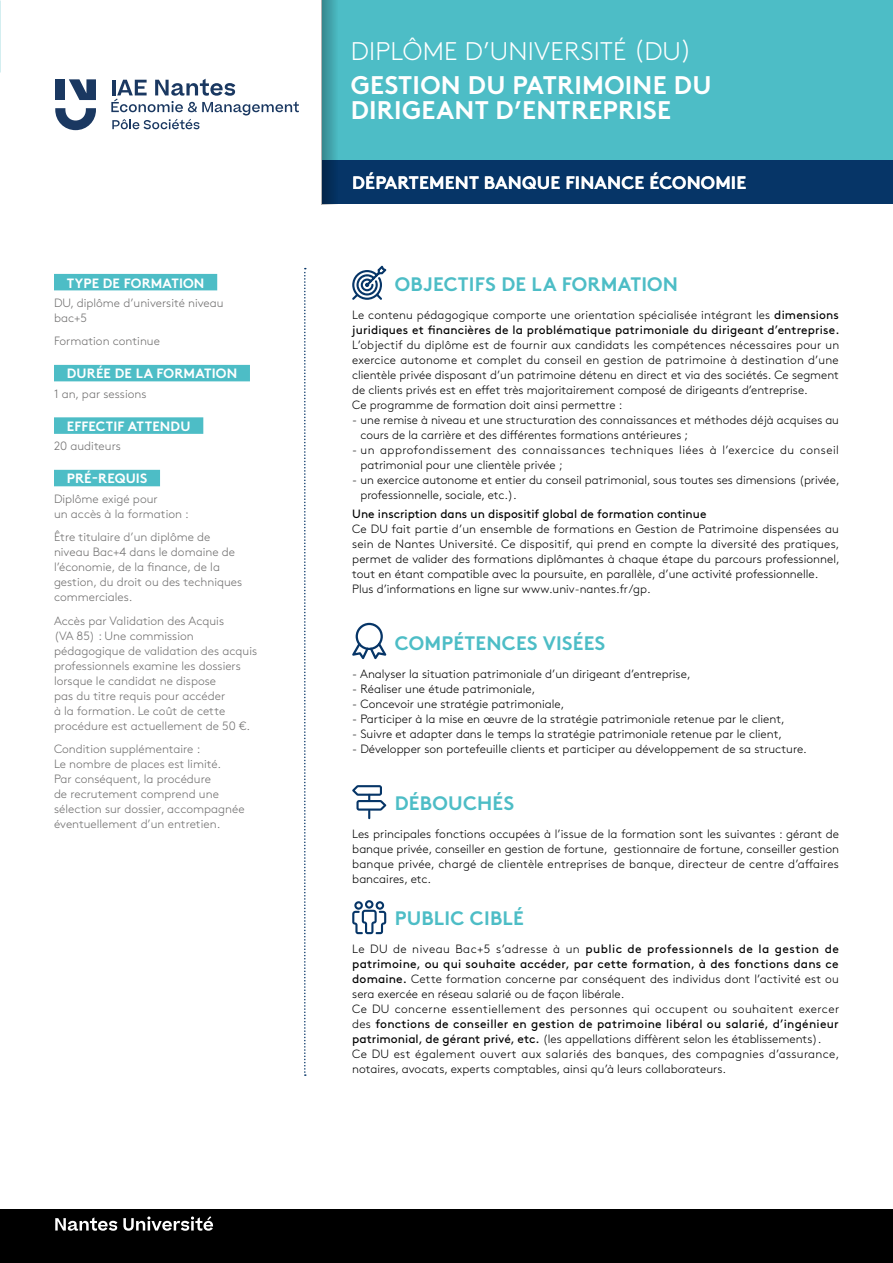
<style>
.page{position:relative;width:893px;height:1263px;background:#fff}
.page>*{position:absolute;margin:0;border:0;box-sizing:border-box;transform-origin:0 0}
.t1{font:700 25.5px/25.5px "Brown Std";letter-spacing:.01em;color:#fff}
.t2{font:300 25.5px "Brown Std";letter-spacing:.01em;color:#fff}
.t3{font:700 19.5px "Brown Std";letter-spacing:.01em;color:#4dbdc6}
.t4{font:700 18px "Brown Std";letter-spacing:.01em;color:#fff}
.t5{font:700 13.5px "Brown Std";letter-spacing:.01em;color:#fff}
.t6{font:300 12px/15px "Brown Std";color:#000}
.t7{font:300 12px/15px "Brown Std";color:#706f6f}
.t8{font:12px/15px "Brown Std";letter-spacing:.01em;color:#000}
.t9{font:300 12px/15px "Brown Std";letter-spacing:.04em;color:#000}
.s1{font-weight:300}
.s2{font-weight:400}
</style>
<div class="page">
<div style="left:0;top:1209px;width:893px;height:54px;background:#000"></div>
<div style="left:322px;top:0;width:571px;height:160px;background:#4dbdc6"></div>
<div style="left:322px;top:160px;width:571px;height:44px;background:#063567"></div>
<svg style="left:304px;top:268px;width:2px;height:808px"></svg>
<svg style="left:55px;top:1217px;width:62px;height:14px"></svg>
<svg style="left:123px;top:1216px;width:90px;height:15px"></svg>
<svg style="left:55px;top:108px;width:41px;height:22px"></svg>
<svg style="left:69px;top:79px;width:27px;height:21px"></svg>
<div style="left:55px;top:79px;width:10px;height:21px;background:#1a3861"></div>
<svg style="left:111px;top:79px;width:188px;height:50px"></svg>
<svg style="left:322px;top:0;width:14px;height:204px"></svg>
<svg style="left:352px;top:266px;width:34px;height:34px"></svg>
<svg style="left:352px;top:623px;width:34px;height:36px"></svg>
<svg style="left:352px;top:785px;width:34px;height:34px"></svg>
<svg style="left:352px;top:900px;width:34px;height:34px"></svg>
<div style="left:54px;top:274px;width:163px;height:16px;background:#4dbdc6"></div>
<div style="left:54px;top:365px;width:196px;height:16px;background:#4dbdc6"></div>
<div style="left:54px;top:417px;width:149px;height:17px;background:#4dbdc6"></div>
<div style="left:54px;top:470px;width:106px;height:16px;background:#4dbdc6"></div>
<p class="t5" style="left:67px;top:275px;width:139px">TYPE DE FORMATION</p>
<p class="t7" style="left:54px;top:295px;width:171px">DU, diplôme d’université niveau bac+5</p>
<p class="t7" style="left:54px;top:334px;width:107px">Formation continue</p>
<p class="t5" style="left:67px;top:365px;width:172px">DURÉE DE LA FORMATION</p>
<p class="t7" style="left:54px;top:386px;width:94px">1 an, par sessions</p>
<p class="t5" style="left:67px;top:418px;width:125px">EFFECTIF ATTENDU</p>
<p class="t7" style="left:54px;top:439px;width:68px">20 auditeurs</p>
<p class="t5" style="left:67px;top:470px;width:82px">PRÉ-REQUIS</p>
<p class="t7" style="left:54px;top:491px;width:136px">Diplôme exigé pour<br>un accès à la formation :</p>
<p class="t7" style="left:54px;top:530px;width:190px">Être titulaire d’un diplôme de niveau Bac+4 dans le domaine de l’économie, de la finance, de la gestion, du droit ou des techniques commerciales.</p>
<p class="t7" style="left:54px;top:613px;width:205px">Accès par Validation des Acquis<br>(VA 85) : Une commission pédagogique de validation des acquis professionnels examine les dossiers lorsque le candidat ne dispose<br>pas du titre requis pour accéder<br>à la formation. Le coût de cette procédure est actuellement de 50 €.</p>
<p class="t7" style="left:54px;top:742px;width:192px">Condition supplémentaire :<br>Le nombre de places est limité.<br>Par conséquent, la procédure<br>de recrutement comprend une sélection sur dossier, accompagnée éventuellement d’un entretien.</p>
<h1 class="t2" style="left:351px;top:37px;width:343px">DIPLÔME D’UNIVERSITÉ (DU)</h1>
<h1 class="t1" style="left:351px;top:72px;width:362px">GESTION DU PATRIMOINE DU<br>DIRIGEANT D’ENTREPRISE</h1>
<h3 class="t4" style="left:352px;top:172px;width:396px">DÉPARTEMENT BANQUE FINANCE ÉCONOMIE</h3>
<h2 class="t3" style="left:395px;top:272px;width:285px">OBJECTIFS DE LA FORMATION</h2>
<p class="t8" style="left:352px;top:307px;width:489px"><span class="s1">Le contenu pédagogique comporte une orientation spécialisée intégrant les</span> dimensions juridiques et financières de la problématique patrimoniale du dirigeant d’entreprise.</p>
<p class="t6" style="left:352px;top:337px;width:488px">L’objectif du diplôme est de fournir aux candidats les compétences nécessaires pour un exercice autonome et complet du conseil en gestion de patrimoine à destination d’une clientèle privée disposant d’un patrimoine détenu en direct et via des sociétés. Ce segment de clients privés est en effet très majoritairement composé de dirigeants d’entreprise.<br>Ce programme de formation doit ainsi permettre :</p>
<p class="t6" style="left:360px;top:412px;width:480px;text-indent:-8px">- une remise à niveau et une structuration des connaissances et méthodes déjà acquises au cours de la carrière et des différentes formations antérieures ;</p>
<p class="t9" style="left:360px;top:442px;width:480px;text-indent:-8px">- un approfondissement des connaissances techniques liées à l’exercice du conseil patrimonial pour une clientèle privée ;</p>
<p class="t6" style="left:360px;top:472px;width:481px;text-indent:-8px">- un exercice autonome et entier du conseil patrimonial, sous toutes ses dimensions (privée, professionnelle, sociale, etc.).</p>
<p class="t8" style="left:352px;top:506px;width:356px">Une inscription dans un dispositif global de formation continue</p>
<p class="t6" style="left:352px;top:522px;width:489px">Ce DU fait partie d’un ensemble de formations en Gestion de Patrimoine dispensées au sein de Nantes Université. Ce dispositif, qui prend en compte la diversité des pratiques, permet de valider des formations diplômantes à chaque étape du parcours professionnel, tout en étant compatible avec la poursuite, en parallèle, d’une activité professionnelle.<br>Plus d’informations en ligne sur www.univ-nantes.fr/gp.</p>
<h2 class="t3" style="left:395px;top:632px;width:212px">COMPÉTENCES VISÉES</h2>
<p class="t6" style="left:352px;top:667px;width:340px">- Analyser la situation patrimoniale d’un dirigeant d’entreprise,</p>
<p class="t6" style="left:352px;top:682px;width:185px">- Réaliser une étude patrimoniale,</p>
<p class="t6" style="left:352px;top:697px;width:214px">- Concevoir une stratégie patrimoniale,</p>
<p class="t6" style="left:352px;top:712px;width:434px">- Participer à la mise en œuvre de la stratégie patrimoniale retenue par le client,</p>
<p class="t6" style="left:352px;top:727px;width:431px">- Suivre et adapter dans le temps la stratégie patrimoniale retenue par le client,</p>
<p class="t6" style="left:352px;top:742px;width:456px">- Développer son portefeuille clients et participer au développement de sa structure.</p>
<h2 class="t3" style="left:395px;top:792px;width:121px">DÉBOUCHÉS</h2>
<p class="t6" style="left:352px;top:827px;width:488px;text-align:justify">Les principales fonctions occupées à l’issue de la formation sont les suivantes : gérant de banque privée, conseiller en gestion de fortune, gestionnaire de fortune, conseiller gestion banque privée, chargé de clientèle entreprises de banque, directeur de centre d’affaires bancaires, etc.</p>
<h2 class="t3" style="left:395px;top:907px;width:130px">PUBLIC CIBLÉ</h2>
<p class="t6" style="left:352px;top:942px;width:489px">Le DU de niveau Bac+5 s’adresse à un <span class="s2">public de professionnels de la gestion de patrimoine, ou qui souhaite accéder, par cette formation, à des fonctions dans ce domaine.</span> Cette formation concerne par conséquent des individus dont l’activité est ou sera exercée en réseau salarié ou de façon libérale.<br>Ce DU concerne essentiellement des personnes qui occupent ou souhaitent exercer des <span class="s2">fonctions de conseiller en gestion de patrimoine libéral ou salarié, d’ingénieur patrimonial, de gérant privé, etc.</span> (les appellations diffèrent selon les établissements).<br>Ce DU est également ouvert aux salariés des banques, des compagnies d’assurance, notaires, avocats, experts comptables, ainsi qu’à leurs collaborateurs.</p>
</div>
